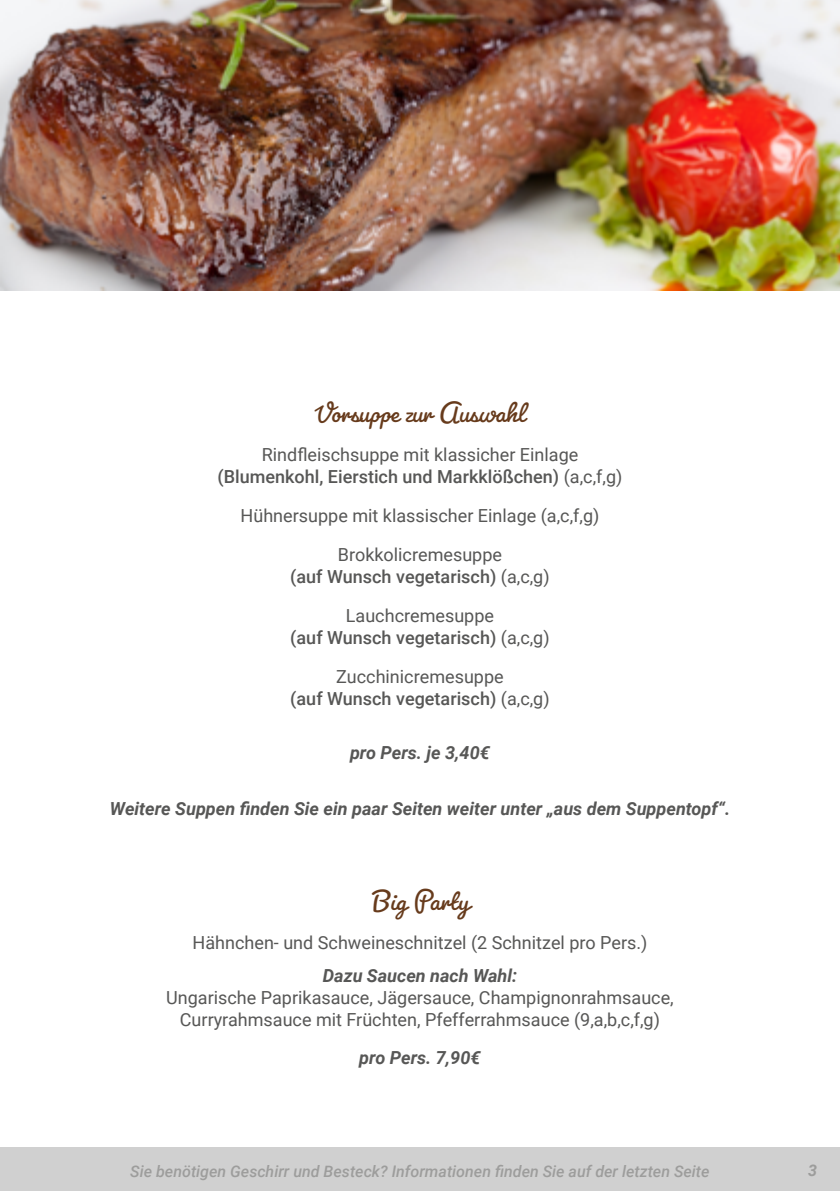
<style>
.page{position:relative;width:840px;height:1191px;background:#fff}
.page>*{position:absolute;margin:0;border:0;box-sizing:border-box;transform-origin:0 0}
.t1{font:30px "Pacifico";color:#673b1c}
.t2{font:18px/22px "Roboto";color:#575756;text-align:center}
.t3{font:italic 700 18px "Roboto";color:#575756}
.t4{font:500 18px/39px "Roboto";color:#575756;text-align:center}
.t5{font:italic 500 16px "Roboto";color:#9d9d9c}
.t6{font:italic 700 16px "Roboto";color:#9d9d9c}
.s1{font-weight:500}
.s2{font-weight:400}
</style>
<div class="page">
<div style="left:0;top:1147px;width:839px;height:44px;background:#d0d0d0"></div>
<img style="left:0;top:0;width:839px;height:290px">
<h1 class="t1" style="left:314px;top:394px;width:212px">Vorsuppe zur Auswahl</h1>
<p class="t2" style="left:217px;top:443px;width:406px">Rindfleischsuppe mit klassicher Einlage <span class="s1">(Blumenkohl, Eierstich und Markklößchen)</span> (a,c,f,g)</p>
<p class="t2" style="left:240px;top:495px;width:360px;line-height:39px">Hühnersuppe mit klassischer Einlage (a,c,f,g)<br>Brokkolicremesuppe</p>
<p class="t4" style="left:290px;top:556px;width:261px">(auf Wunsch vegetarisch) <span class="s2">(a,c,g)<br>Lauchcremesuppe</span></p>
<p class="t2" style="left:290px;top:617px;width:261px;line-height:39px"><span class="s1">(auf Wunsch vegetarisch)</span> (a,c,g)<br>Zucchinicremesuppe</p>
<p class="t4" style="left:290px;top:678px;width:261px">(auf Wunsch vegetarisch) <span class="s2">(a,c,g)</span></p>
<p class="t3" style="left:350px;top:739px;width:141px">pro Pers. je 3,40€</p>
<p class="t3" style="left:110px;top:796px;width:621px">Weitere Suppen finden Sie ein paar Seiten weiter unter „aus dem Suppentopf“.</p>
<h1 class="t1" style="left:371px;top:881px;width:98px">Big Party</h1>
<p class="t2" style="left:192px;top:930px;width:456px">Hähnchen- und Schweineschnitzel (2 Schnitzel pro Pers.)</p>
<p class="t3" style="left:322px;top:963px;width:196px">Dazu Saucen nach Wahl:</p>
<p class="t2" style="left:166px;top:986px;width:509px">Ungarische Paprikasauce, Jägersauce, Champignonrahmsauce,<br>Curryrahmsauce mit Früchten, Pfefferrahmsauce (9,a,b,c,f,g)</p>
<p class="t3" style="left:359px;top:1045px;width:123px">pro Pers. 7,90€</p>
<p class="t5" style="left:130px;top:1160px;width:580px">Sie benötigen Geschirr und Besteck? Informationen finden Sie auf der letzten Seite</p>
<p class="t6" style="left:807px;top:1158px;width:10px">3</p>
</div>
